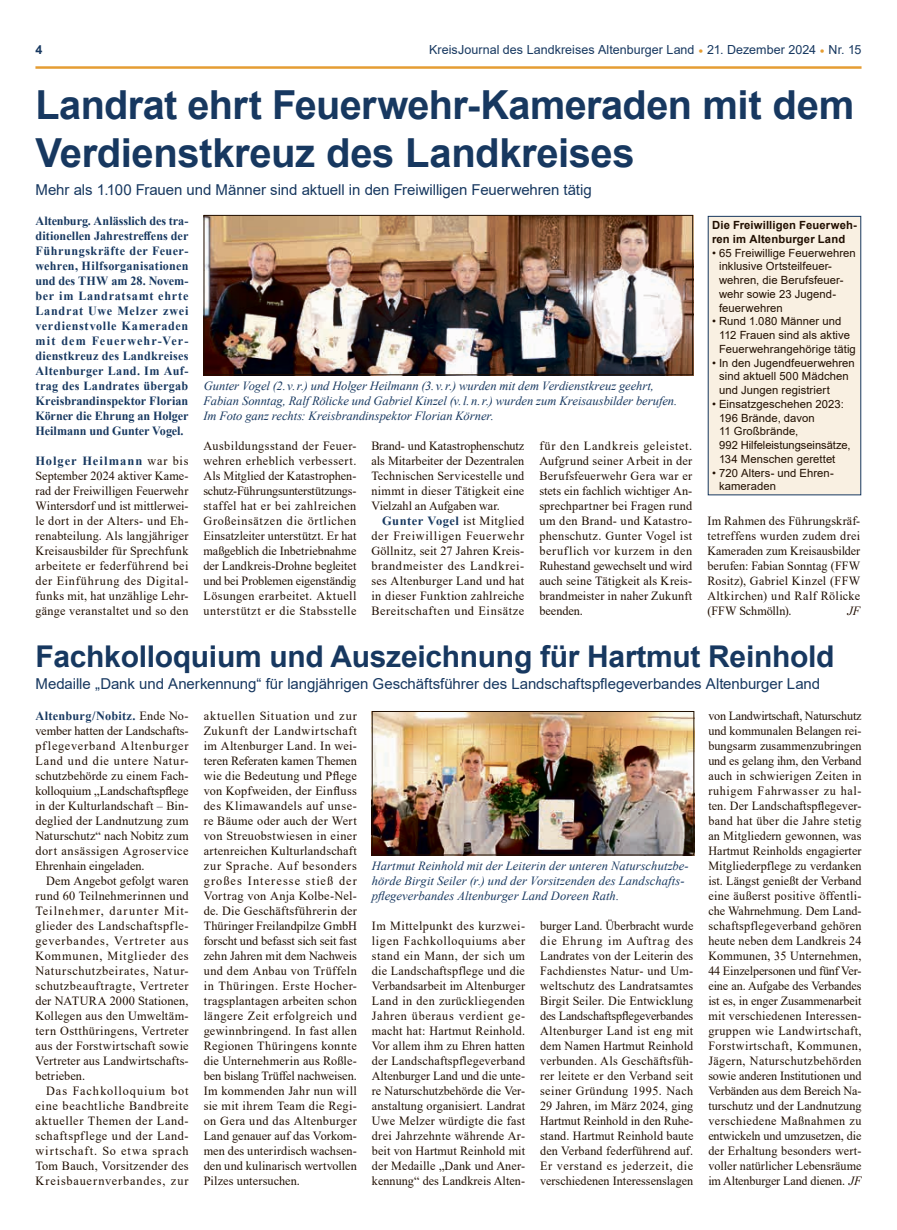
<style>
.page{position:relative;width:897px;height:1230px;background:#fff}
.page>*{position:absolute;margin:0;border:0;box-sizing:border-box;transform-origin:0 0}
.t1{font:700 40px/48px "Arial";letter-spacing:-.01em;color:#173860}
.t2{font:700 30px "Arial";letter-spacing:-.01em;color:#173860}
.t3{font:15px "Arial";letter-spacing:-.005em;color:#173860}
.t4{font:12.5px/15px "Times New Roman";letter-spacing:.015em;color:#200e00;text-align:justify}
.t5{font:italic 12.5px/15px "Times New Roman";color:#173860}
.t6{font:700 12.5px/15px "Times New Roman";letter-spacing:-.005em;color:#173860;text-align:justify}
.t7{font:12.5px "Arial";letter-spacing:.005em;color:#173860}
.t8{font:italic 12.5px "Times New Roman";color:#200e00}
.t9{font:700 12.5px "Arial";color:#173860}
.t10{font:11.25px/13.8px "Arial";letter-spacing:.005em;color:#200e00}
.t11{font:700 11.25px/13.8px "Arial";letter-spacing:.015em;color:#200e00}
.s1{font-size:13.75px;color:#e59d33}
.s2{font-weight:700;color:#173860}
.s3{font-style:italic}
</style>
<div class="page">
<hr style="left:35px;top:66px;width:826px;height:3px;background:#e59d33">
<img style="left:206px;top:217px;width:485px;height:156px">
<div style="left:204px;top:215px;width:489px;height:160px;border:1px solid #200e00"></div>
<div style="left:708px;top:216px;width:152px;height:279px;background:#f9f0e2"></div>
<img style="left:374px;top:713px;width:318px;height:140px">
<div style="left:372px;top:711px;width:322px;height:144px;border:1px solid #200e00"></div>
<p class="t9" style="left:35px;top:41px;width:8px">4</p>
<p class="t7" style="left:429px;top:41px;width:434px">KreisJournal des Landkreises Altenburger Land <span class="s1">•</span> 21. Dezember 2024 <span class="s1">•</span> Nr. 15</p>
<h1 class="t1" style="left:35px;top:82px;width:820px">Landrat ehrt Feuerwehr-Kameraden mit dem<br>Verdienstkreuz des Landkreises</h1>
<p class="t3" style="left:35px;top:179px;width:557px">Mehr als 1.100 Frauen und Männer sind aktuell in den Freiwilligen Feuerwehren tätig</p>
<p class="t6" style="left:35px;top:213px;width:154px">Altenburg. Anlässlich des tra&shy;ditionellen Jahrestreffens der Führungskräfte der Feuer&shy;wehren, Hilfsorganisationen und des THW am 28. Novem&shy;ber im Landratsamt ehrte Landrat Uwe Melzer zwei verdienstvolle Kameraden mit dem Feuerwehr-Ver&shy;dienstkreuz des Landkreises Altenburger Land. Im Auf&shy;trag des Landrates übergab Kreisbrandinspektor Florian Körner die Ehrung an Holger Heilmann und Gunter Vogel.</p>
<p class="t4" style="left:35px;top:453px;width:154px"><span class="s2">Holger Heilmann</span> war bis September 2024 aktiver Kame&shy;rad der Freiwilligen Feuerwehr Wintersdorf und ist mittlerwei&shy;le dort in der Alters- und Eh&shy;renabteilung. Als langjähriger Kreisausbilder für Sprechfunk arbeitete er federführend bei der Einführung des Digital&shy;funks mit, hat unzählige Lehr&shy;gänge veranstaltet und so den</p>
<p class="t11" style="left:712px;top:218px;width:146px">Die Freiwilligen Feuerweh&shy;ren im Altenburger Land</p>
<p class="t10" style="left:719px;top:246px;width:138px;text-indent:-7px">• 65 Freiwillige Feuerwehren inklusive Ortsteilfeuer&shy;wehren, die Berufsfeuer&shy;wehr sowie 23 Jugend&shy;feuerwehren</p>
<p class="t10" style="left:719px;top:314px;width:138px;text-indent:-7px">• Rund 1.080 Männer und<br>112 Frauen sind als aktive<br>Feuerwehrangehörige tätig</p>
<p class="t10" style="left:719px;top:356px;width:137px;text-indent:-7px">• In den Jugendfeuerwehren sind aktuell 500 Mädchen und Jungen registriert</p>
<p class="t10" style="left:719px;top:397px;width:133px;text-indent:-7px">• Einsatzgeschehen 2023:<br>196 Brände, davon<br>11 Großbrände,<br>992 Hilfeleistungseinsätze,<br>134 Menschen gerettet</p>
<p class="t10" style="left:719px;top:466px;width:116px;text-indent:-7px">• 720 Alters- und Ehren&shy;kameraden</p>
<p class="t5" style="left:204px;top:378px;width:475px">Gunter Vogel (2.v.r.) und Holger Heilmann (3.v.r.) wurden mit dem Verdienstkreuz geehrt,<br>Fabian Sonntag, Ralf Rölicke und Gabriel Kinzel (v.l.n.r.) wurden zum Kreisausbilder berufen.<br>Im Foto ganz rechts: Kreisbrandinspektor Florian Körner.</p>
<p class="t4" style="left:203px;top:438px;width:154px">Ausbildungsstand der Feuer&shy;wehren erheblich verbessert.<br>Als Mitglied der Katastrophen&shy;schutz-Führungsunterstützungs&shy;staffel hat er bei zahlreichen Großeinsätzen die örtlichen Einsatzleiter unterstützt. Er hat maßgeblich die Inbetriebnahme der Landkreis-Drohne begleitet und bei Problemen eigenständig Lösungen erarbeitet. Aktuell unterstützt er die Stabsstelle</p>
<p class="t4" style="left:371px;top:438px;width:154px">Brand- und Katastrophenschutz als Mitarbeiter der Dezentralen Technischen Servicestelle und nimmt in dieser Tätigkeit eine Vielzahl an Aufgaben war.</p>
<p class="t4" style="left:539px;top:438px;width:154px">für den Landkreis geleistet.<br>Aufgrund seiner Arbeit in der Berufsfeuerwehr Gera war er stets ein fachlich wichtiger An&shy;sprechpartner bei Fragen rund um den Brand- und Katastro&shy;phenschutz. Gunter Vogel ist beruflich vor kurzem in den Ruhestand gewechselt und wird auch seine Tätigkeit als Kreis&shy;brandmeister in naher Zukunft beenden.</p>
<p class="t4" style="left:371px;top:513px;width:154px;text-indent:11px"><span class="s2">Gunter Vogel</span> ist Mitglied der Freiwilligen Feuerwehr Göllnitz, seit 27 Jahren Kreis&shy;brandmeister des Landkrei&shy;ses Altenburger Land und hat in dieser Funktion zahlreiche Bereitschaften und Einsätze</p>
<p class="t4" style="left:707px;top:513px;width:154px">Im Rahmen des Führungskräf&shy;tetreffens wurden zudem drei Kameraden zum Kreisausbilder berufen: Fabian Sonntag (FFW Rositz), Gabriel Kinzel (FFW Altkirchen) und Ralf Rölicke (FFW Schmölln).</p>
<p class="t8" style="left:847px;top:602px;width:14px">JF</p>
<h2 class="t2" style="left:35px;top:635px;width:800px">Fachkolloquium und Auszeichnung für Hartmut Reinhold</h2>
<p class="t3" style="left:35px;top:673px;width:786px">Medaille „Dank und Anerkennung“ für langjährigen Geschäftsführer des Landschaftspflegeverbandes Altenburger Land</p>
<p class="t4" style="left:35px;top:708px;width:155px"><span class="s2">Altenburg/Nobitz.</span> Ende No&shy;vember hatten der Landschafts&shy;pflegeverband Altenburger Land und die untere Natur&shy;schutzbehörde zu einem Fach&shy;kolloquium „Landschaftspflege in der Kulturlandschaft – Bin&shy;deglied der Landnutzung zum Naturschutz“ nach Nobitz zum dort ansässigen Agroservice Ehrenhain eingeladen.</p>
<p class="t4" style="left:35px;top:873px;width:155px;text-indent:11px">Dem Angebot gefolgt waren rund 60 Teilnehmerinnen und Teilnehmer, darunter Mit&shy;glieder des Landschaftspfle&shy;geverbandes, Vertreter aus Kommunen, Mitglieder des Naturschutzbeirates, Natur&shy;schutzbeauftragte, Vertreter der NATURA 2000 Stationen, Kollegen aus den Umweltäm&shy;tern Ostthüringens, Vertreter aus der Forstwirtschaft sowie Vertreter aus Landwirtschafts&shy;betrieben.</p>
<p class="t4" style="left:35px;top:1083px;width:155px;text-indent:11px">Das Fachkolloquium bot eine beachtliche Bandbreite aktueller Themen der Land&shy;schaftspflege und der Land&shy;wirtschaft. So etwa sprach Tom Bauch, Vorsitzender des Kreisbauernverbandes, zur</p>
<p class="t4" style="left:204px;top:708px;width:155px">aktuellen Situation und zur Zukunft der Landwirtschaft im Altenburger Land. In wei&shy;teren Referaten kamen Themen wie die Bedeutung und Pflege von Kopfweiden, der Einfluss des Klimawandels auf unse&shy;re Bäume oder auch der Wert von Streuobstwiesen in einer artenreichen Kulturlandschaft zur Sprache. Auf besonders großes Interesse stieß der Vortrag von Anja Kolbe-Nel&shy;de. Die Geschäftsführerin der Thüringer Freilandpilze GmbH forscht und befasst sich seit fast zehn Jahren mit dem Nachweis und dem Anbau von Trüffeln in Thüringen. Erste Hocher&shy;tragsplantagen arbeiten schon längere Zeit erfolgreich und gewinnbringend. In fast allen Regionen Thüringens konnte die Unternehmerin aus Roßle&shy;ben bislang Trüffel nachweisen.<br>Im kommenden Jahr nun will sie mit ihrem Team die Regi&shy;on Gera und das Altenburger Land genauer auf das Vorkom&shy;men des unterirdisch wachsen&shy;den und kulinarisch wertvollen Pilzes untersuchen.</p>
<p class="t5" style="left:372px;top:858px;width:318px">Hartmut Reinhold mit der Leiterin der unteren Naturschutzbe&shy;hörde Birgit Seiler (r.) und der Vorsitzenden des Landschafts&shy;pflegeverbandes Altenburger Land Doreen Rath.</p>
<p class="t4" style="left:372px;top:918px;width:155px">Im Mittelpunkt des kurzwei&shy;ligen Fachkolloquiums aber stand ein Mann, der sich um die Landschaftspflege und die Verbandsarbeit im Altenburger Land in den zurückliegenden Jahren überaus verdient ge&shy;macht hat: Hartmut Reinhold.<br>Vor allem ihm zu Ehren hatten der Landschaftspflegeverband Altenburger Land und die unte&shy;re Naturschutzbehörde die Ver&shy;anstaltung organisiert. Landrat Uwe Melzer würdigte die fast drei Jahrzehnte währende Ar&shy;beit von Hartmut Reinhold mit der Medaille „Dank und Aner&shy;kennung“ des Landkreis Alten-</p>
<p class="t4" style="left:540px;top:918px;width:155px">burger Land. Überbracht wurde die Ehrung im Auftrag des Landrates von der Leiterin des Fachdienstes Natur- und Um&shy;weltschutz des Landratsamtes Birgit Seiler. Die Entwicklung des Landschaftspflegeverbandes Altenburger Land ist eng mit dem Namen Hartmut Reinhold verbunden. Als Geschäftsfüh&shy;rer leitete er den Verband seit seiner Gründung 1995. Nach 29 Jahren, im März 2024, ging Hartmut Reinhold in den Ruhe&shy;stand. Hartmut Reinhold baute den Verband federführend auf.<br>Er verstand es jederzeit, die verschiedenen Interessenslagen</p>
<p class="t4" style="left:708px;top:708px;width:155px">von Landwirtschaft, Naturschutz und kommunalen Belangen rei&shy;bungsarm zusammenzubringen und es gelang ihm, den Verband auch in schwierigen Zeiten in ruhigem Fahrwasser zu hal&shy;ten. Der Landschaftspflegever&shy;band hat über die Jahre stetig an Mitgliedern gewonnen, was Hartmut Reinholds engagierter Mitgliederpflege zu verdanken ist. Längst genießt der Verband eine äußerst positive öffentli&shy;che Wahrnehmung. Dem Land&shy;schaftspflegeverband gehören heute neben dem Landkreis 24<br>Kommunen, 35 Unternehmen, 44 Einzelpersonen und fünf Ver&shy;eine an. Aufgabe des Verbandes ist es, in enger Zusammenarbeit mit verschiedenen Interessen&shy;gruppen wie Landwirtschaft, Forstwirtschaft, Kommunen, Jägern, Naturschutzbehörden sowie anderen Institutionen und Verbänden aus dem Bereich Na&shy;turschutz und der Landnutzung verschiedene Maßnahmen zu entwickeln und umzusetzen, die der Erhaltung besonders wert&shy;voller natürlicher Lebensräume im Altenburger Land dienen. <span class="s3">JF</span></p>
</div>
